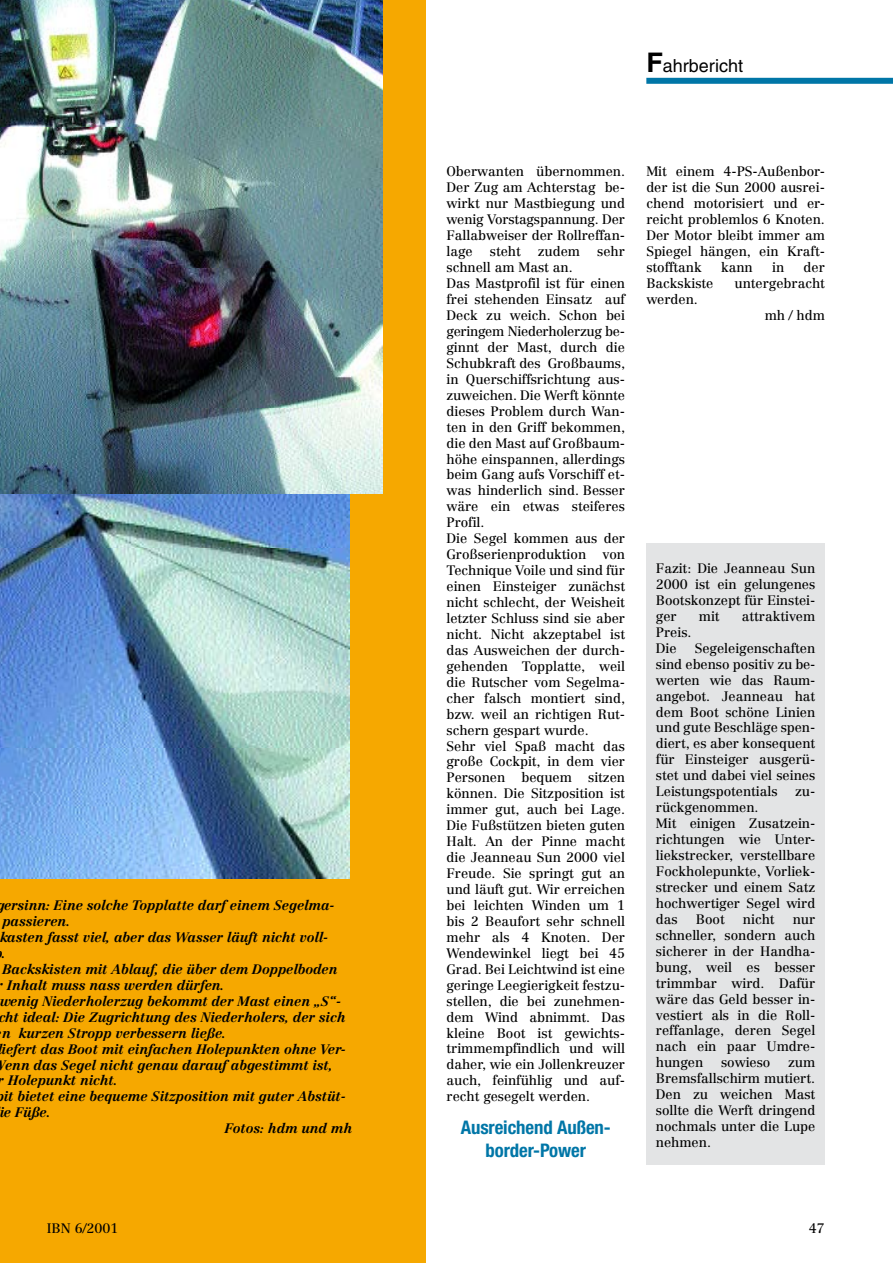
<style>
.page{position:relative;width:893px;height:1263px;background:#fff}
.page>*{position:absolute;margin:0;border:0;box-sizing:border-box;transform-origin:0 0}
.t1{font:700 condensed 18.75px/22.4px "Helvetica Neue";letter-spacing:-.005em;color:#0076a7;text-align:center}
.t2{font:18px "Helvetica";color:#000}
.t3{font:13.5px/15.9px "Centennial";letter-spacing:-.005em;color:#000;text-align:justify}
.t4{font:italic 700 13.5px "Centennial";letter-spacing:-.005em;color:#000}
.s1{font-weight:700;font-size:27px}
</style>
<div class="page">
<div style="left:646px;top:78px;width:247px;height:6px;background:#0076a7"></div>
<div style="left:0;top:0;width:425px;height:1263px;background:#f6a800"></div>
<img style="left:0;top:494px;width:350px;height:384px">
<div style="left:646px;top:543px;width:179px;height:622px;background:#e3e4e5"></div>
<img style="left:0;top:0;width:383px;height:494px">
<p class="t4" style="left:-4px;top:897px;width:340px">gersinn: Eine solche Topplatte darf einem Segelma-</p>
<p class="t4" style="left:2px;top:913px;width:69px">passieren.</p>
<p class="t4" style="left:-1px;top:929px;width:330px">kasten fasst viel, aber das Wasser läuft nicht voll-</p>
<p class="t4" style="left:2px;top:945px;width:5px">.</p>
<p class="t4" style="left:2px;top:961px;width:337px">Backskisten mit Ablauf, die über dem Doppelboden</p>
<p class="t4" style="left:-3px;top:977px;width:229px">r Inhalt muss nass werden dürfen.</p>
<p class="t4" style="left:-1px;top:993px;width:344px">wenig Niederholerzug bekommt der Mast einen „S“-</p>
<p class="t4" style="left:-2px;top:1009px;width:349px">cht ideal: Die Zugrichtung des Niederholers, der sich</p>
<p class="t4" style="left:2px;top:1024px;width:226px">n kurzen Stropp verbessern ließe.</p>
<p class="t4" style="left:-3px;top:1040px;width:350px">liefert das Boot mit einfachen Holepunkten ohne Ver-</p>
<p class="t4" style="left:-7px;top:1056px;width:341px">Wenn das Segel nicht genau darauf abgestimmt ist,</p>
<p class="t4" style="left:-2px;top:1072px;width:121px">r Holepunkt nicht.</p>
<p class="t4" style="left:4px;top:1088px;width:343px">it bietet eine bequeme Sitzposition mit guter Abstüt-</p>
<p class="t4" style="left:0;top:1104px;width:53px">ie Füße.</p>
<p class="t4" style="left:225px;top:1120px;width:129px">Fotos: hdm und mh</p>
<h2 class="t2" style="left:646px;top:55px;width:98px"><span class="s1">F</span>ahrbericht</h2>
<p class="t3" style="left:446px;top:164px;width:180px">Oberwanten übernommen.<br>Der Zug am Achterstag be&shy;wirkt nur Mastbiegung und wenig Vorstagspannung. Der Fallabweiser der Rollreffan&shy;lage</p>
<p class="t3" style="left:490px;top:243px;width:32px">steht</p>
<p class="t3" style="left:538px;top:243px;width:44px">zudem</p>
<p class="t3" style="left:597px;top:243px;width:29px">sehr</p>
<p class="t3" style="left:446px;top:259px;width:180px;text-align:left">schnell am Mast an.<br>Das Mastprofil ist für einen frei stehenden Einsatz auf<br>Deck zu weich. Schon bei geringem Niederholerzug be&shy;ginnt der Mast, durch die<br>Schubkraft des Großbaums, in Querschiffsrichtung aus&shy;zuweichen. Die Werft könnte dieses Problem durch Wan&shy;ten in den Griff bekommen, die den Mast auf Großbaum&shy;höhe einspannen, allerdings beim Gang aufs Vorschiff et&shy;was hinderlich sind. Besser wäre ein etwas steiferes<br>Profil.<br>Die Segel kommen aus der<br>Großserienproduktion von<br>Technique Voile und sind für einen Einsteiger zunächst nicht schlecht, der Weisheit letzter Schluss sind sie aber nicht. Nicht akzeptabel ist das Ausweichen der durch&shy;gehenden Topplatte, weil die Rutscher vom Segelma&shy;cher falsch montiert sind, bzw. weil an richtigen Rut&shy;schern gespart wurde.<br>Sehr viel Spaß macht das große Cockpit, in dem vier<br>Personen bequem sitzen können. Die Sitzposition ist immer gut, auch bei Lage.<br>Die Fußstützen bieten guten<br>Halt. An der Pinne macht die Jeanneau Sun 2000 viel<br>Freude. Sie springt gut an und läuft gut. Wir erreichen bei leichten Winden um 1 bis 2 Beaufort sehr schnell mehr als 4 Knoten. Der<br>Wendewinkel liegt bei 45<br>Grad. Bei Leichtwind ist eine geringe Leegierigkeit festzu&shy;stellen, die bei zunehmen&shy;dem Wind abnimmt. Das kleine Boot ist gewichts&shy;trimmempfindlich und will daher, wie ein Jollenkreuzer auch, feinfühlig und auf&shy;recht gesegelt werden.</p>
<h1 class="t1" style="left:461px;top:1116px;width:150px">Ausreichend Außen&shy;border-Power</h1>
<p class="t3" style="left:646px;top:164px;width:180px">Mit einem 4-PS-Außenbor&shy;der ist die Sun 2000 ausrei&shy;chend motorisiert und er&shy;reicht problemlos 6 Knoten.<br>Der Motor bleibt immer am Spiegel hängen, ein Kraft&shy;stofftank</p>
<p class="t3" style="left:721px;top:259px;width:33px">kann</p>
<p class="t3" style="left:772px;top:259px;width:14px">in</p>
<p class="t3" style="left:804px;top:259px;width:23px">der</p>
<p class="t3" style="left:646px;top:275px;width:69px">Backskiste</p>
<p class="t3" style="left:734px;top:275px;width:92px">untergebracht</p>
<p class="t3" style="left:646px;top:291px;width:53px">werden.</p>
<p class="t3" style="left:765px;top:307px;width:62px">mh / hdm</p>
<p class="t3" style="left:656px;top:560px;width:161px">Fazit: Die Jeanneau Sun 2000 ist ein gelungenes Bootskonzept für Einstei&shy;ger</p>
<p class="t3" style="left:699px;top:608px;width:22px">mit</p>
<p class="t3" style="left:742px;top:608px;width:75px">attraktivem</p>
<p class="t3" style="left:656px;top:624px;width:37px">Preis.<br>Die</p>
<p class="t3" style="left:656px;top:640px;width:161px;text-indent:39px">Segeleigenschaften sind ebenso positiv zu be&shy;werten wie das Raum&shy;angebot. Jeanneau hat dem Boot schöne Linien und gute Beschläge spen&shy;diert, es aber konsequent für Einsteiger ausgerü&shy;stet und dabei viel seines Leistungspotentials</p>
<p class="t3" style="left:795px;top:783px;width:22px">zu-</p>
<p class="t3" style="left:656px;top:799px;width:161px;text-align:left">rückgenommen.<br>Mit einigen Zusatzein&shy;richtungen wie Unter&shy;liekstrecker, verstellbare<br>Fockholepunkte, Vorliek&shy;strecker und einem Satz hochwertiger Segel wird das</p>
<p class="t3" style="left:696px;top:911px;width:30px">Boot</p>
<p class="t3" style="left:743px;top:911px;width:33px">nicht</p>
<p class="t3" style="left:656px;top:911px;width:161px;text-indent:137px">nur schneller, sondern auch sicherer in der Handha&shy;bung, weil es besser trimmbar wird. Dafür wäre das Geld besser in&shy;vestiert als in die Roll&shy;reffanlage, deren Segel nach ein paar Umdre&shy;hungen</p>
<p class="t3" style="left:721px;top:1054px;width:51px">sowieso</p>
<p class="t3" style="left:656px;top:1054px;width:161px;text-indent:132px">zum Bremsfallschirm mutiert.<br>Den zu weichen Mast sollte die Werft dringend nochmals unter die Lupe nehmen.</p>
<p class="t3" style="left:47px;top:1220px;width:73px">IBN 6/2001</p>
<p class="t3" style="left:809px;top:1220px;width:17px">47</p>
</div>
